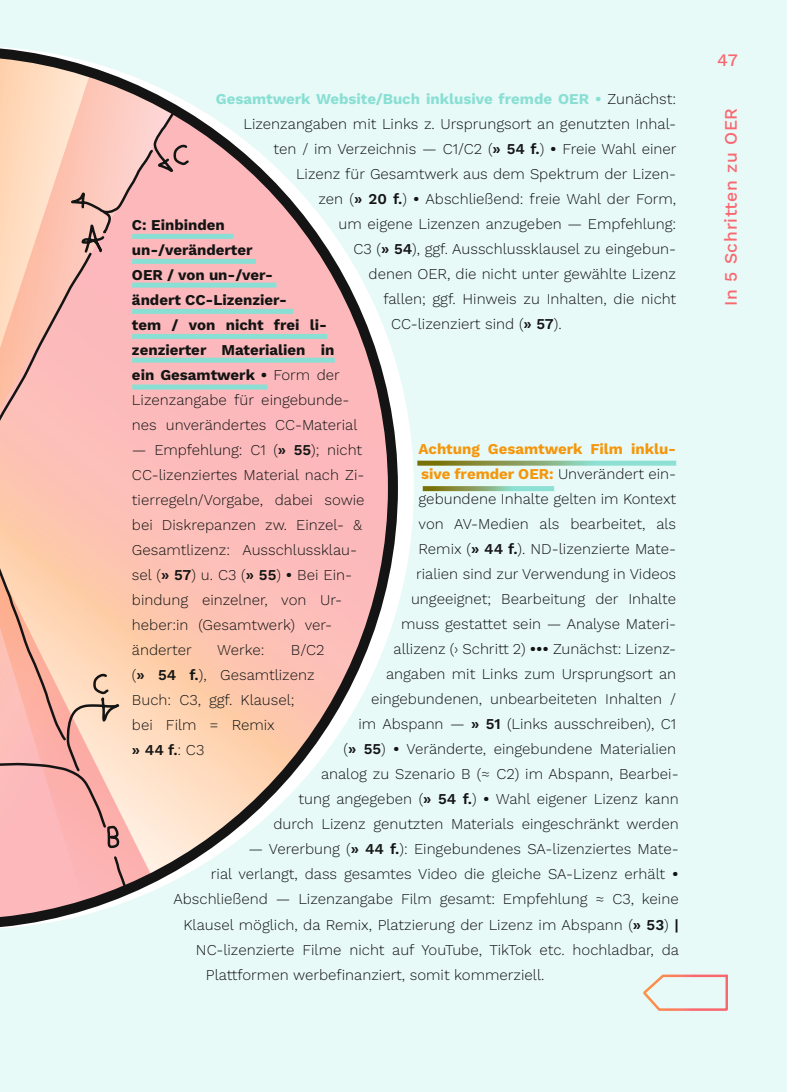
<style>
.page{position:relative;width:787px;height:1092px;background:#fff}
.page>*{position:absolute;margin:0;border:0;box-sizing:border-box;transform-origin:0 0}
.t1{font:500 17.5px "Work Sans";letter-spacing:.04em;color:#f96770}
.t2{font:300 15px/25px "Work Sans";color:#131413}
.t3{font:700 15px "Work Sans";color:#131413}
.t4{font:700 15px "Work Sans";color:#8adfd4}
.t5{font:600 15px "Work Sans";color:#131413}
.s1{font-weight:300;color:#131413}
.s2{font-weight:600}
.s3{font-weight:700}
.s4{font-weight:700;color:#f5960b}
.s5{font-weight:300}
</style>
<div class="page">
<div style="left:0;top:0;width:787px;height:1091px;background:#e7faf8"></div>
<svg style="left:398px;top:372px;width:9px;height:232px"></svg>
<svg style="left:0;top:47px;width:398px;height:881px"></svg>
<div style="left:132px;top:357px;width:203px;height:5px;background:#8adfd4"></div>
<svg style="left:417px;top:460px;width:259px;height:5px"></svg>
<div style="left:132px;top:384px;width:135px;height:5px;background:#8adfd4"></div>
<svg style="left:423px;top:486px;width:131px;height:5px"></svg>
<svg style="left:643px;top:974px;width:85px;height:37px"></svg>
<svg style="left:0;top:110px;width:191px;height:779px"></svg>
<p class="t4" style="left:216px;top:87px;width:462px">Gesamtwerk Website/Buch inklusive fremde OER • <span class="s1">Zunächst:</span></p>
<p class="t2" style="left:243px;top:111px;width:434px">Lizenzangaben mit Links z. Ursprungsort an genutzten Inhal-</p>
<p class="t2" style="left:273px;top:136px;width:404px">ten / im Verzeichnis — C1/C2 (<span class="s2">» 54 f.</span>) <span class="s2">•</span> Freie Wahl einer</p>
<p class="t2" style="left:296px;top:161px;width:381px">Lizenz für Gesamtwerk aus dem Spektrum der Lizen-</p>
<p class="t2" style="left:318px;top:186px;width:359px">zen (<span class="s2">» 20 f.</span>) <span class="s2">•</span> Abschließend: freie Wahl der Form,</p>
<p class="t2" style="left:338px;top:211px;width:339px">um eigene Lizenzen anzugeben — Empfehlung:</p>
<p class="t2" style="left:353px;top:236px;width:324px">C3 (<span class="s2">» 54</span>), ggf. Ausschlussklausel zu eingebun-</p>
<p class="t2" style="left:368px;top:261px;width:309px">denen OER, die nicht unter gewählte Lizenz</p>
<p class="t2" style="left:383px;top:286px;width:294px">fallen; ggf. Hinweis zu Inhalten, die nicht</p>
<p class="t2" style="left:391px;top:311px;width:172px">CC-lizenziert sind (<span class="s2">» 57</span>).</p>
<p class="t3" style="left:132px;top:213px;width:94px">C: Einbinden</p>
<p class="t3" style="left:132px;top:238px;width:122px">un-/veränderter</p>
<p class="t3" style="left:132px;top:263px;width:142px">OER / von un-/ver-</p>
<p class="t3" style="left:132px;top:288px;width:156px">ändert CC-Lizenzier-</p>
<p class="t2" style="left:132px;top:311px;width:227px"><span class="s3">tem / von nicht frei li&shy;zenzierter Materialien in ein Gesamtwerk •</span> Form der<br>Lizenzangabe für eingebunde&shy;nes unverändertes CC-Material</p>
<p class="t2" style="left:132px;top:436px;width:234px">— Empfehlung: C1 (<span class="s2">» 55</span>); nicht<br>CC-lizenziertes Material nach Zi&shy;tierregeln/Vorgabe, dabei sowie bei Diskrepanzen zw. Einzel- &amp;<br>Gesamtlizenz: Ausschlussklau-</p>
<p class="t2" style="left:132px;top:561px;width:221px">sel (<span class="s2">» 57</span>) u. C3 (<span class="s2">» 55</span>) <span class="s2">•</span> Bei Ein&shy;bindung einzelner, von Ur&shy;heber:in (Gesamtwerk) ver-</p>
<p class="t2" style="left:132px;top:636px;width:61px">änderter</p>
<p class="t2" style="left:217px;top:636px;width:49px">Werke:</p>
<p class="t2" style="left:273px;top:436px;width:406px;text-align:right"><span class="s4">Achtung Gesamtwerk Film inklu-<br>sive fremder OER:</span> Unverändert ein-<br>gebundene Inhalte gelten im Kontext<br>von AV-Medien als bearbeitet, als<br>Remix (<span class="s2">» 44 f.</span>). ND-lizenzierte Mate-<br>rialien sind zur Verwendung in Videos<br>ungeeignet; Bearbeitung der Inhalte<br>muss gestattet sein — Analyse Materi-<br>allizenz (› Schritt 2) <span class="s2">•••</span> Zunächst: Lizenz-<br>angaben mit Links zum Ursprungsort an<br>eingebundenen, unbearbeiteten Inhalten /<br>im Abspann — <span class="s2">» 51</span> (Links ausschreiben), C1<br>(<span class="s2">» 55</span>) <span class="s2">•</span> Veränderte, eingebundene Materialien<br>analog zu Szenario B (≈ C2) im Abspann, Bearbei-<br>tung angegeben (<span class="s2">» 54 f.</span>) <span class="s2">•</span> Wahl eigener Lizenz kann durch Lizenz genutzten Materials eingeschränkt werden</p>
<p class="t2" style="left:248px;top:836px;width:431px">— Vererbung (<span class="s2">» 44 f.</span>): Eingebundenes SA-lizenziertes Mate-</p>
<p class="t2" style="left:211px;top:861px;width:469px">rial verlangt, dass gesamtes Video die gleiche SA-Lizenz erhält <span class="s2">•</span></p>
<p class="t2" style="left:173px;top:886px;width:507px">Abschließend — Lizenzangabe Film gesamt: Empfehlung ≈ C3, keine</p>
<p class="t2" style="left:183px;top:911px;width:496px">Klausel möglich, da Remix, Platzierung der Lizenz im Abspann (<span class="s2">» 53</span>) <span class="s2">|</span></p>
<p class="t2" style="left:196px;top:936px;width:484px">NC-lizenzierte Filme nicht auf YouTube, TikTok etc. hochladbar, da</p>
<p class="t2" style="left:206px;top:961px;width:340px">Plattformen werbefinanziert, somit kommerziell.</p>
<p class="t2" style="left:132px;top:636px;width:194px;text-indent:159px">B/C2 (<span class="s2">» 54 f.</span>), Gesamtlizenz<br>Buch: C3, ggf. Klausel;<br>bei Film = Remix</p>
<p class="t5" style="left:132px;top:738px;width:74px">» 44 f.<span class="s5">: C3</span></p>
<p class="t1" style="left:717px;top:47px;width:22px">47</p>
<p class="t1" style="left:717px;top:305px;width:199px;rotate:-90deg">In 5 Schritten zu OER</p>
</div>
